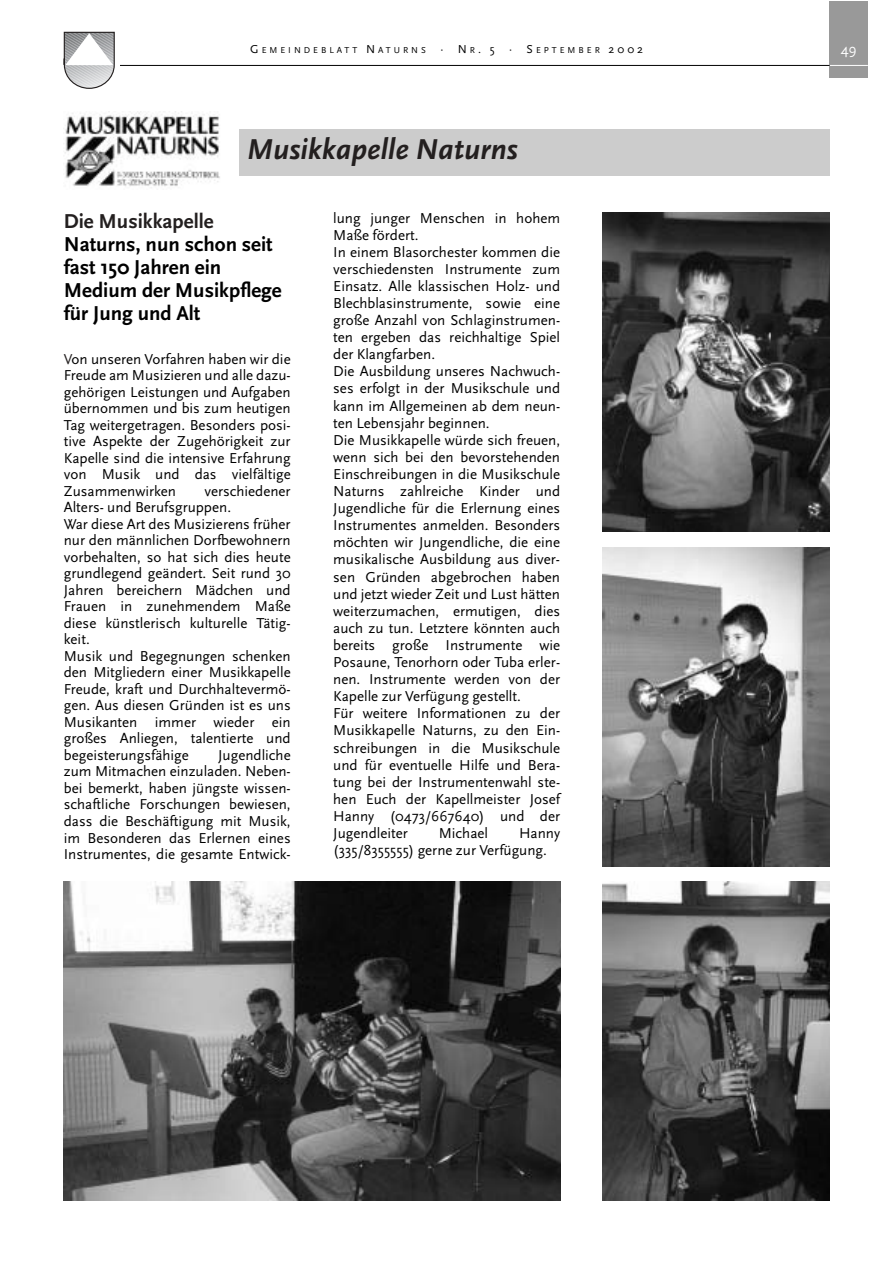
<style>
.page{position:relative;width:893px;height:1263px;background:#fff}
.page>*{position:absolute;margin:0;border:0;box-sizing:border-box;transform-origin:0 0}
.t1{font:italic 700 30px "Scala Sans";color:#231f1f}
.t2{font:700 21px/23.1px "Scala Sans";color:#000}
.t3{font:700 21px "Scala Sans";color:#231f1f}
.t4{font:15px/17.1px "Scala Sans";color:#000}
.t5{font:15px "Scala Sans";color:#fff}
.t6{font:9px "Scala Sans";letter-spacing:.335em;color:#000}
.s1{font-size:12px}
.s2{color:#231f1f}
</style>
<div class="page">
<div style="left:829px;top:2px;width:38px;height:76px;background:#999"></div>
<hr style="left:829px;top:65px;width:38px;height:1px;background:#fff">
<hr style="left:64px;top:65px;width:765px;height:1px;background:#000">
<div style="left:59px;top:30px;width:61px;height:61px;background:#fff"></div>
<svg style="left:63px;top:31px;width:52px;height:58px"></svg>
<div style="left:239px;top:129px;width:590px;height:47px;background:#ccc"></div>
<img style="left:65px;top:112px;width:155px;height:76px">
<img style="left:64px;top:882px;width:496px;height:319px">
<img style="left:602px;top:213px;width:227px;height:319px">
<img style="left:602px;top:547px;width:227px;height:319px">
<img style="left:602px;top:882px;width:227px;height:319px">
<p class="t6" style="left:250px;top:47px;width:394px"><span class="s1">G</span>EMEINDEBLATT <span class="s1">N</span>ATURNS <span class="s1">· N</span>R<span class="s1">. 5 · S</span>EPTEMBER <span class="s1">2002</span></p>
<p class="t5" style="left:840px;top:43px;width:18px">49</p>
<h1 class="t1" style="left:247px;top:137px;width:272px">Musikkapelle Naturns</h1>
<h2 class="t3" style="left:64px;top:212px;width:151px">Die Musikkapelle</h2>
<h2 class="t2" style="left:64px;top:234px;width:219px">Naturns, nun schon seit fast 150 Jahren ein<br>Medium der Musikpflege für Jung und Alt</h2>
<p class="t4" style="left:64px;top:352px;width:228px;line-height:16.5px;text-align:justify"><span class="s2">V</span>on unseren Vorfahren haben wir die Freude am Musizieren und alle dazu&shy;gehörigen Leistungen und Aufgaben übernommen und bis zum heutigen Tag weitergetragen. Besonders posi&shy;tive Aspekte der Zugehörigkeit zur Kapelle sind die intensive Erfahrung von Musik und das vielfältige Zusammenwirken</p>
<p class="t4" style="left:64px;top:484px;width:228px;line-height:16.5px;text-indent:140px">verschiedener<br>Alters- und Berufsgruppen.<br>War diese Art des Musizierens früher nur den männlichen Dorfbewohnern vorbehalten, so hat sich dies heute grundlegend geändert. Seit rund 30<br>Jahren bereichern Mädchen und<br>Frauen in zunehmendem Maße diese künstlerisch kulturelle Tätig&shy;keit.<br>Musik und Begegnungen schenken den Mitgliedern einer Musikkapelle<br>Freude, kraft und Durchhaltevermö&shy;gen. Aus diesen Gründen ist es uns<br>Musikanten immer wieder ein großes Anliegen, talentierte und begeisterungsfähige</p>
<p class="t4" style="left:64px;top:748px;width:228px;line-height:16.5px;text-align:justify;text-indent:154px">Jugendliche zum Mitmachen einzuladen. Neben&shy;bei bemerkt, haben jüngste wissen&shy;schaftliche Forschungen bewiesen, dass die Beschäftigung mit Musik, im Besonderen das Erlernen eines Instrumentes, die gesamte Entwick-</p>
<p class="t4" style="left:333px;top:211px;width:228px">lung junger Menschen in hohem<br>Maße fördert.<br>In einem Blasorchester kommen die verschiedensten Instrumente zum<br>Einsatz. Alle klassischen Holz- und<br>Blechblasinstrumente, sowie eine große Anzahl von Schlaginstrumen&shy;ten ergeben das reichhaltige Spiel der Klangfarben.<br>Die Ausbildung unseres Nachwuch&shy;ses erfolgt in der Musikschule und kann im Allgemeinen ab dem neun&shy;ten Lebensjahr beginnen.<br>Die Musikkapelle würde sich freuen, wenn sich bei den bevorstehenden<br>Einschreibungen in die Musikschule<br>Naturns zahlreiche Kinder und<br>Jugendliche für die Erlernung eines<br>Instrumentes anmelden. Besonders möchten wir Jungendliche, die eine musikalische Ausbildung aus diver&shy;sen Gründen abgebrochen haben und jetzt wieder Zeit und Lust hätten weiterzumachen, ermutigen, dies auch zu tun. Letztere könnten auch bereits große Instrumente wie<br>Posaune, Tenorhorn oder Tuba erler&shy;nen. Instrumente werden von der<br>Kapelle zur Verfügung gestellt.<br>Für weitere Informationen zu der<br>Musikkapelle Naturns, zu den Ein&shy;schreibungen in die Musikschule und für eventuelle Hilfe und Bera&shy;tung bei der Instrumentenwahl ste&shy;hen Euch der Kapellmeister Josef<br>Hanny (0473/667640) und der<br>Jugendleiter</p>
<p class="t4" style="left:439px;top:826px;width:51px">Michael</p>
<p class="t4" style="left:333px;top:826px;width:228px;text-indent:186px">Hanny (335/8355555) gerne zur Verfügung.</p>
</div>
